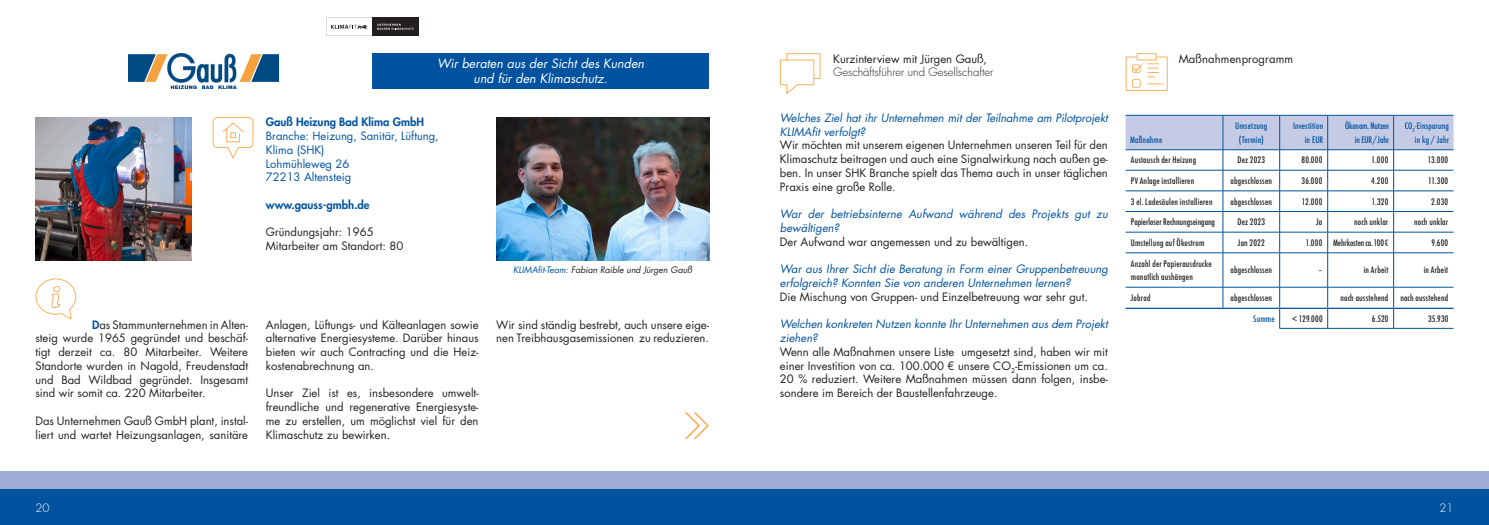
<style>
.page{position:relative;width:1489px;height:525px;background:#fff}
.page>*{position:absolute;margin:0;border:0;box-sizing:border-box;transform-origin:0 0}
.t1{font:italic 12.5px/15px "Futura Std";color:#fff;text-align:center}
.t2{font:11.25px/13.8px "Futura Std";color:#231f20;text-align:justify}
.t3{font:italic 11.25px/13.8px "Futura Std";color:#0153a0}
.t4{font:11.25px/13.8px "Futura Std";color:#0153a0}
.t5{font:800 11.25px "Futura Std";color:#0153a0}
.t6{font:300 11.25px "Futura Std";color:#231f20}
.t7{font:300 11.25px "Futura Std";color:#fff}
.t8{font:500 condensed 8.75px/13.8px "Futura";letter-spacing:.02em;color:#231f20}
.t9{font:500 condensed 8.75px/13.8px "Futura";letter-spacing:.015em;color:#0153a0;text-align:right}
.t10{font:italic 8.75px "Futura Std";color:#231f20}
.t11{font:500 condensed 8.75px "Futura";color:#231f20}
.t12{font:500 condensed 8.75px/13.8px "Futura";letter-spacing:-.015em;color:#0153a0;text-align:right}
.t13{font:500 condensed 8.75px "Futura";letter-spacing:-.01em;color:#231f20}
.s1{color:#0153a0}
.s2{font-weight:800;color:#0153a0}
</style>
<div class="page">
<img style="left:129px;top:53px;width:150px;height:36px">
<div style="left:372px;top:53px;width:337px;height:36px;background:#0153a0"></div>
<div style="left:372px;top:18px;width:46px;height:18px;background:#231f20"></div>
<svg style="left:326px;top:18px;width:87px;height:18px"></svg>
<img style="left:35px;top:117px;width:156px;height:143px">
<img style="left:496px;top:117px;width:213px;height:143px">
<svg style="left:212px;top:117px;width:42px;height:42px"></svg>
<svg style="left:35px;top:278px;width:42px;height:42px"></svg>
<svg style="left:684px;top:412px;width:25px;height:26px"></svg>
<svg style="left:780px;top:53px;width:41px;height:41px"></svg>
<svg style="left:1125px;top:115px;width:328px;height:137px"></svg>
<hr style="left:1125px;top:252px;width:97px;height:1px;background:#0153a0">
<hr style="left:1222px;top:252px;width:57px;height:1px;background:#0153a0">
<hr style="left:1222px;top:253px;width:1px;height:34px;background:#0153a0">
<hr style="left:1279px;top:252px;width:48px;height:1px;background:#0153a0">
<hr style="left:1279px;top:253px;width:1px;height:34px;background:#0153a0">
<hr style="left:1327px;top:252px;width:66px;height:1px;background:#0153a0">
<hr style="left:1327px;top:253px;width:1px;height:34px;background:#0153a0">
<hr style="left:1393px;top:252px;width:60px;height:1px;background:#0153a0">
<hr style="left:1393px;top:253px;width:1px;height:34px;background:#0153a0">
<hr style="left:1125px;top:287px;width:97px;height:1px;background:#0153a0">
<hr style="left:1222px;top:287px;width:57px;height:1px;background:#0153a0">
<svg style="left:1222px;top:287px;width:1px;height:20px"></svg>
<hr style="left:1279px;top:287px;width:48px;height:1px;background:#0153a0">
<hr style="left:1327px;top:287px;width:66px;height:1px;background:#0153a0">
<hr style="left:1393px;top:287px;width:60px;height:1px;background:#0153a0">
<hr style="left:1125px;top:307px;width:97px;height:2px;background:#0153a0">
<hr style="left:1222px;top:307px;width:57px;height:2px;background:#0153a0">
<hr style="left:1279px;top:307px;width:48px;height:2px;background:#0153a0">
<hr style="left:1327px;top:307px;width:66px;height:2px;background:#0153a0">
<hr style="left:1393px;top:307px;width:60px;height:2px;background:#0153a0">
<svg style="left:1279px;top:287px;width:1px;height:41px"></svg>
<svg style="left:1327px;top:287px;width:1px;height:41px"></svg>
<svg style="left:1393px;top:287px;width:1px;height:41px"></svg>
<hr style="left:1279px;top:328px;width:48px;height:1px;background:#0153a0">
<hr style="left:1327px;top:328px;width:66px;height:1px;background:#0153a0">
<hr style="left:1393px;top:328px;width:60px;height:1px;background:#0153a0">
<div style="left:1136px;top:53px;width:20px;height:7px;border:1px solid #fab05f"></div>
<svg style="left:1125px;top:56px;width:43px;height:35px"></svg>
<div style="left:0;top:471px;width:1488px;height:53px;background:#a0add5"></div>
<div style="left:0;top:489px;width:1488px;height:35px;background:#0153a0"></div>
<p class="t1" style="left:437px;top:56px;width:209px">Wir beraten aus der Sicht des Kunden und für den Klimaschutz.</p>
<p class="t5" style="left:266px;top:115px;width:159px">Gauß Heizung Bad Klima GmbH</p>
<p class="t4" style="left:266px;top:129px;width:174px">Branche: Heizung, Sanitär, Lüftung,<br>Klima (SHK)<br>Lohmühleweg 26<br>72213 Altensteig</p>
<p class="t5" style="left:266px;top:197px;width:105px">www.gauss-gmbh.de</p>
<p class="t2" style="left:266px;top:225px;width:139px">Gründungsjahr: 1965<br>Mitarbeiter am Standort: 80</p>
<p class="t10" style="left:513px;top:264px;width:181px"><span class="s1">KLIMAfit-Team:</span> Fabian Raible und Jürgen Gauß</p>
<p class="t2" style="left:35px;top:317px;width:214px;text-indent:57px"><span class="s2">D</span>as Stammunternehmen in Alten&shy;steig wurde 1965 gegründet und beschäf&shy;tigt derzeit ca. 80 Mitarbeiter. Weitere Standorte wurden in Nagold, Freudenstadt und Bad Wildbad gegründet. Insgesamt sind wir somit ca. 220 Mitarbeiter.</p>
<p class="t2" style="left:35px;top:414px;width:214px">Das Unternehmen Gauß GmbH plant, instal&shy;liert und wartet Heizungsanlagen, sanitäre</p>
<p class="t2" style="left:266px;top:317px;width:214px">Anlagen, Lüftungs- und Kälteanlagen sowie alternative Energiesysteme. Darüber hinaus bieten wir auch Contracting und die Heiz&shy;kostenabrechnung an.</p>
<p class="t2" style="left:266px;top:386px;width:214px">Unser Ziel ist es, insbesondere umwelt&shy;freundliche und regenerative Energiesyste&shy;me zu erstellen, um möglichst viel für den Klimaschutz zu bewirken.</p>
<p class="t2" style="left:496px;top:317px;width:214px">Wir sind ständig bestrebt, auch unsere eige&shy;nen Treibhausgasemissionen zu reduzieren.</p>
<p class="t2" style="left:833px;top:52px;width:155px">Kurzinterview mit Jürgen Gauß,</p>
<p class="t6" style="left:833px;top:65px;width:162px">Geschäftsführer und Gesellschafter</p>
<p class="t3" style="left:780px;top:111px;width:329px">Welches Ziel hat ihr Unternehmen mit der Teilnahme am Pilotprojekt<br>KLIMAfit verfolgt?</p>
<p class="t2" style="left:780px;top:138px;width:329px">Wir möchten mit unserem eigenen Unternehmen unseren Teil für den Klimaschutz beitragen und auch eine Signalwirkung nach außen ge&shy;ben. In unser SHK Branche spielt das Thema auch in unser täglichen Praxis eine große Rolle.</p>
<p class="t3" style="left:780px;top:207px;width:329px">War der betriebsinterne Aufwand während des Projekts gut zu bewältigen?</p>
<p class="t2" style="left:780px;top:235px;width:250px">Der Aufwand war angemessen und zu bewältigen.</p>
<p class="t3" style="left:780px;top:262px;width:329px">War aus Ihrer Sicht die Beratung in Form einer Gruppenbetreuung erfolgreich? Konnten Sie von anderen Unternehmen lernen?</p>
<p class="t2" style="left:780px;top:290px;width:309px">Die Mischung von Gruppen- und Einzelbetreuung war sehr gut.</p>
<p class="t3" style="left:780px;top:317px;width:329px">Welchen konkreten Nutzen konnte Ihr Unternehmen aus dem Projekt ziehen?</p>
<p class="t2" style="left:780px;top:345px;width:329px">Wenn alle Maßnahmen unsere Liste umgesetzt sind, haben wir mit einer Investition von ca. 100.000 € unsere CO<sub>2</sub>-Emissionen um ca.<br>20 % reduziert. Weitere Maßnahmen müssen dann folgen, insbe&shy;sondere im Bereich der Baustellenfahrzeuge.</p>
<p class="t2" style="left:1178px;top:52px;width:116px">Maßnahmenprogramm</p>
<p class="t9" style="left:1129px;top:132px;width:34px">Maßnahme</p>
<p class="t9" style="left:1235px;top:119px;width:34px;text-align:center">Umsetzung (Termin)</p>
<p class="t9" style="left:1292px;top:119px;width:32px">Investition in EUR</p>
<p class="t12" style="left:1344px;top:119px;width:46px">Ökonom. Nutzen in EUR/Jahr</p>
<p class="t9" style="left:1404px;top:119px;width:46px">CO<sub>2</sub>-Einsparung in kg / Jahr</p>
<p class="t8" style="left:1130px;top:153px;width:67px">Austausch der Heizung</p>
<p class="t8" style="left:1237px;top:153px;width:29px">Dez 2023</p>
<p class="t8" style="left:1301px;top:153px;width:22px">80.000</p>
<p class="t8" style="left:1371px;top:153px;width:18px">1.000</p>
<p class="t8" style="left:1427px;top:153px;width:22px">13.000</p>
<p class="t8" style="left:1130px;top:174px;width:65px">PV Anlage installieren</p>
<p class="t8" style="left:1230px;top:174px;width:43px">abgeschlossen</p>
<p class="t8" style="left:1301px;top:174px;width:22px">36.000</p>
<p class="t8" style="left:1371px;top:174px;width:19px">4.200</p>
<p class="t8" style="left:1428px;top:174px;width:21px">11.300</p>
<p class="t8" style="left:1130px;top:194px;width:83px">3 el. Ladesäulen installieren</p>
<p class="t8" style="left:1230px;top:194px;width:43px">abgeschlossen</p>
<p class="t8" style="left:1301px;top:194px;width:22px">12.000</p>
<p class="t8" style="left:1371px;top:194px;width:18px">1.320</p>
<p class="t8" style="left:1430px;top:194px;width:18px">2.030</p>
<p class="t11" style="left:1130px;top:216px;width:86px">Papierloser Rechnungseingang</p>
<p class="t8" style="left:1237px;top:215px;width:29px">Dez 2023</p>
<p class="t8" style="left:1315px;top:215px;width:8px">Ja</p>
<p class="t8" style="left:1353px;top:215px;width:36px">noch unklar</p>
<p class="t8" style="left:1413px;top:215px;width:36px">noch unklar</p>
<p class="t8" style="left:1130px;top:236px;width:75px">Umstellung auf Ökostrom</p>
<p class="t8" style="left:1237px;top:236px;width:28px">Jan 2022</p>
<p class="t13" style="left:1305px;top:237px;width:84px">1.000 Mehrkosten ca.100€</p>
<p class="t8" style="left:1431px;top:236px;width:18px">9.600</p>
<p class="t8" style="left:1130px;top:256px;width:82px">Anzahl der Papierausdrucke monatlich aushängen</p>
<p class="t8" style="left:1230px;top:263px;width:43px">abgeschlossen</p>
<p class="t8" style="left:1318px;top:263px;width:5px">–</p>
<p class="t8" style="left:1363px;top:263px;width:26px">in Arbeit</p>
<p class="t8" style="left:1423px;top:263px;width:26px">in Arbeit</p>
<p class="t8" style="left:1130px;top:291px;width:21px">Jobrad</p>
<p class="t8" style="left:1230px;top:291px;width:43px">abgeschlossen</p>
<p class="t8" style="left:1340px;top:291px;width:49px">noch ausstehend</p>
<p class="t8" style="left:1400px;top:291px;width:49px">noch ausstehend</p>
<p class="t9" style="left:1253px;top:311px;width:23px">Summe</p>
<p class="t8" style="left:1291px;top:311px;width:32px">&lt; 129.000</p>
<p class="t8" style="left:1371px;top:311px;width:18px">6.520</p>
<p class="t8" style="left:1427px;top:311px;width:22px">35.930</p>
<p class="t7" style="left:35px;top:500px;width:15px">20</p>
<p class="t7" style="left:1439px;top:500px;width:15px">21</p>
</div>
